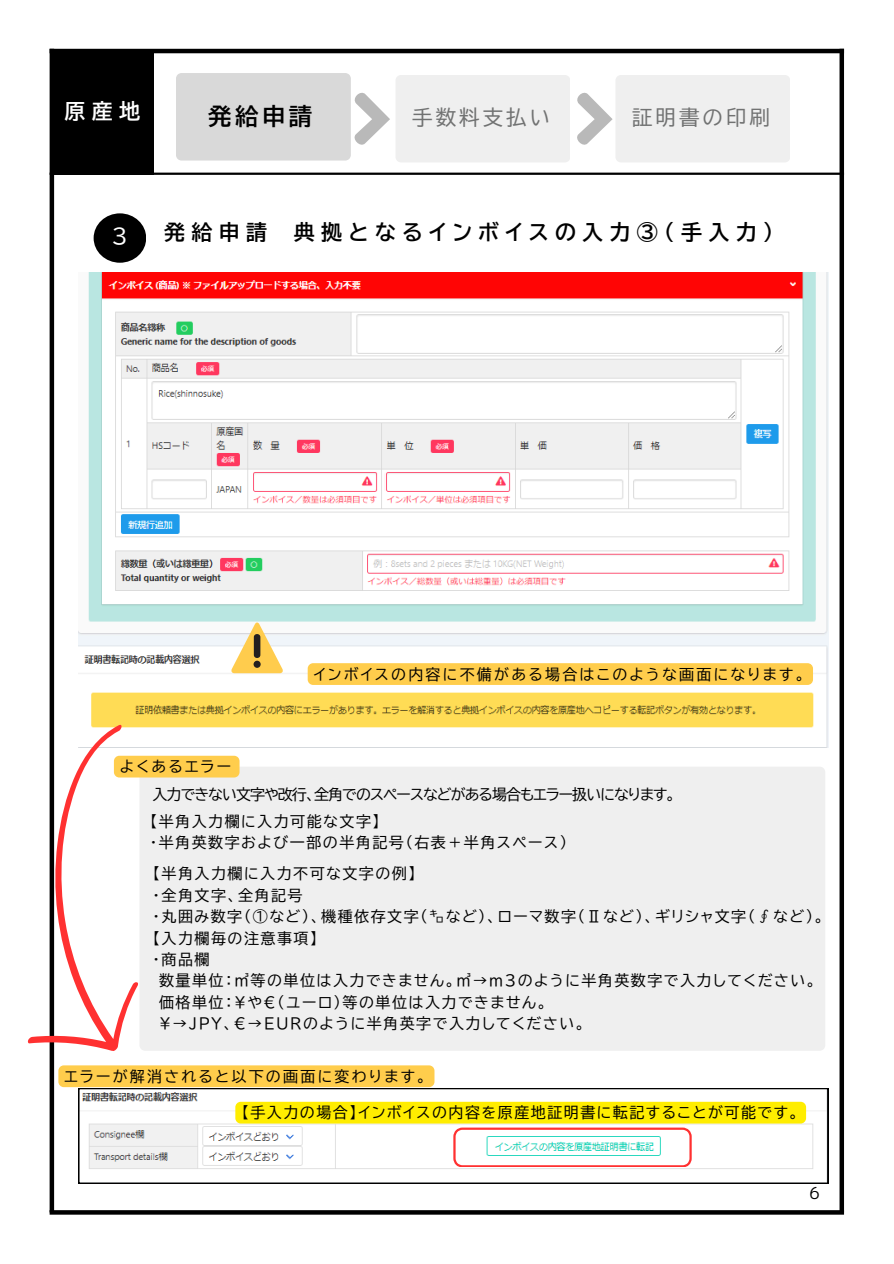
<style>
.page{position:relative;width:894px;height:1264px;background:#fff}
.page>*{position:absolute;margin:0;border:0;box-sizing:border-box;transform-origin:0 0}
.t1{font:700 23.4px "BIZUDP Gothic";color:#000}
.t2{font:700 21px "BIZUDP Gothic";letter-spacing:.3em;color:#000}
.t3{font:700 21px "BIZUDP Gothic";color:#fff}
.t4{font:21px "BIZUDP Gothic";color:#fff}
.t5{font:20.4px "BIZUDP Gothic";letter-spacing:.15em;color:#717272}
.t6{font:16.5px "rounded mplus 1 p regular";color:#000}
.t7{font:15px "BIZUDP Gothic";letter-spacing:.1em;color:#000}
.t8{font:15px "BIZUDP Gothic";letter-spacing:.15em;color:#000}
.t9{font:15px "BIZUDP Gothic";letter-spacing:-.06em;color:#000}
</style>
<div class="page">
<hr style="left:50px;top:49px;width:793px;height:4px;background:#000">
<hr style="left:50px;top:49px;width:4px;height:1163px;background:#000">
<svg style="left:839px;top:53px;width:4px;height:1157px;background:#212121"></svg>
<svg style="left:50px;top:1210px;width:793px;height:4px;background:#0a0a0a"></svg>
<div style="left:52px;top:51px;width:101px;height:123px;background:#000"></div>
<hr style="left:50px;top:173px;width:793px;height:2px;background:#000">
<div style="left:94px;top:213px;width:52px;height:50px;background:#000;border-radius:50%"></div>
<img style="left:78px;top:273px;width:750px;height:474px">
<svg style="left:176px;top:73px;width:614px;height:89px"></svg>
<svg style="left:27px;top:714px;width:165px;height:349px"></svg>
<svg style="left:78px;top:1088px;width:750px;height:95px"></svg>
<div style="left:139px;top:766px;width:686px;height:284px;background:#efefef"></div>
<svg style="left:230px;top:622px;width:53px;height:51px"></svg>
<div style="left:58px;top:1065px;width:376px;height:22px;background:#ffcd4c;border-radius:5px"></div>
<div style="left:114px;top:755px;width:125px;height:22px;background:#ffcd4c"></div>
<div style="left:307px;top:663px;width:505px;height:22px;background:#ffcd4c;border-radius:5px"></div>
<div style="left:235px;top:1101px;width:570px;height:22px;background:#ffed00;border-radius:5px"></div>
<svg style="left:453px;top:1127px;width:238px;height:39px"></svg>
<p class="t3" style="left:64px;top:100px;width:77px">原産地</p>
<p class="t1" style="left:208px;top:104px;width:106px">発給申請</p>
<p class="t5" style="left:412px;top:107px;width:139px">手数料支払い</p>
<p class="t5" style="left:632px;top:107px;width:139px">証明書の印刷</p>
<p class="t4" style="left:112px;top:226px;width:17px">3</p>
<p class="t2" style="left:164px;top:221px;width:104px">発給申請</p>
<p class="t2" style="left:294px;top:221px;width:481px">典拠となるインボイスの入力③（手入力）</p>
<p class="t8" style="left:313px;top:666px;width:492px">インボイスの内容に不備がある場合はこのような画面になります。</p>
<p class="t8" style="left:120px;top:759px;width:113px">よくあるエラー</p>
<p class="t9" style="left:152px;top:786px;width:524px">入力できない文字や改行、全角でのスペースなどがある場合もエラー扱いになります。</p>
<p class="t7" style="left:150px;top:813px;width:232px">【半角入力欄に入力可能な文字】</p>
<p class="t7" style="left:150px;top:835px;width:419px">・半角英数字および一部の半角記号（右表＋半角スペース）</p>
<p class="t7" style="left:152px;top:866px;width:265px">【半角入力欄に入力不可な文字の例】</p>
<p class="t7" style="left:152px;top:887px;width:151px">・全角文字、全角記号</p>
<p class="t7" style="left:152px;top:909px;width:672px">・丸囲み数字（①など）、機種依存文字（㌔など）、ローマ数字（Ⅱなど）、ギリシャ文字（∮など）。</p>
<p class="t7" style="left:152px;top:930px;width:166px">【入力欄毎の注意事項】</p>
<p class="t7" style="left:152px;top:951px;width:58px">・商品欄</p>
<p class="t7" style="left:159px;top:973px;width:658px">数量単位：㎥等の単位は入力できません。㎥→m3のように半角英数字で入力してください。</p>
<p class="t7" style="left:159px;top:994px;width:389px">価格単位：¥や€（ユーロ）等の単位は入力できません。</p>
<p class="t7" style="left:159px;top:1015px;width:427px">¥→JPY、€→EURのように半角英字で入力してください。</p>
<p class="t8" style="left:64px;top:1068px;width:363px">エラーが解消されると以下の画面に変わります。</p>
<p class="t7" style="left:241px;top:1105px;width:558px">【手入力の場合】インボイスの内容を原産地証明書に転記することが可能です。</p>
<p class="t6" style="left:809px;top:1181px;width:12px">6</p>
</div>
